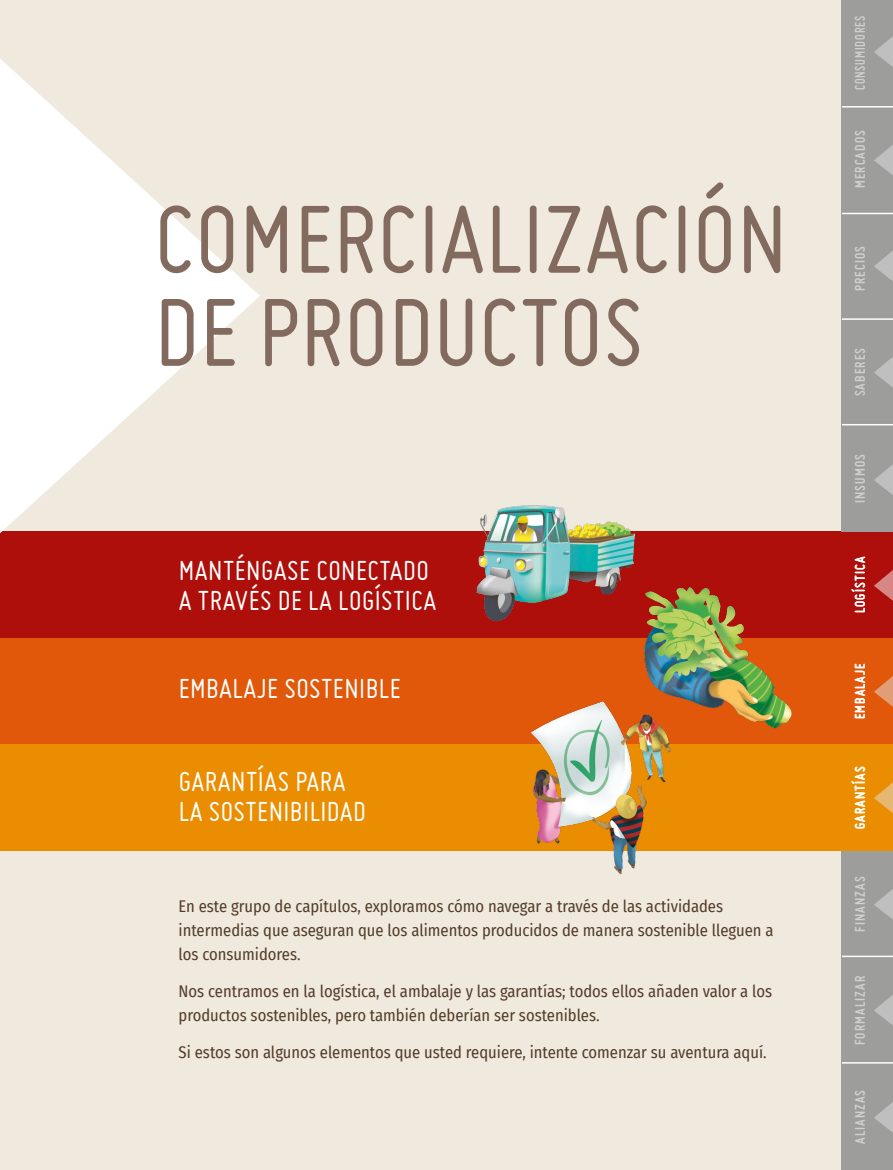
<style>
.page{position:relative;width:893px;height:1170px;background:#fff}
.page>*{position:absolute;margin:0;border:0;box-sizing:border-box;transform-origin:0 0}
.t1{font:105px/93px "Miso";letter-spacing:.005em;color:#836a5e}
.t2{font:30px/30px "Miso";letter-spacing:.015em;color:#fff}
.t3{font:16.5px/24px "Fira Sans Condensed";color:#543c2a}
.t4{font:700 15px "Miso";letter-spacing:.075em;color:#d0d0d0}
.t5{font:700 15px "Miso";letter-spacing:.075em;color:#fff}
.t6{font:700 15px "Miso";letter-spacing:.075em;color:#d0d0d0;scale:.9 1}
</style>
<div class="page">
<div style="left:0;top:0;width:893px;height:1169px;background:#f0eade"></div>
<div style="left:0;top:531px;width:893px;height:107px;background:#ae0f0a"></div>
<div style="left:0;top:638px;width:893px;height:106px;background:#e1580a"></div>
<div style="left:0;top:744px;width:893px;height:106px;background:#ea8d00"></div>
<img style="left:476px;top:505px;width:160px;height:117px">
<img style="left:523px;top:701px;width:158px;height:174px">
<img style="left:644px;top:587px;width:148px;height:152px">
<svg style="left:0;top:59px;width:260px;height:474px;fill:#fff"></svg>
<div style="left:842px;top:850px;width:51px;height:107px;background:#9d9d9c"></div>
<div style="left:842px;top:106px;width:51px;height:107px;background:#9d9d9c"></div>
<div style="left:842px;top:0;width:51px;height:107px;background:#9d9d9c"></div>
<div style="left:842px;top:957px;width:51px;height:106px;background:#9d9d9c"></div>
<div style="left:842px;top:1063px;width:51px;height:106px;background:#9d9d9c"></div>
<div style="left:842px;top:319px;width:51px;height:106px;background:#9d9d9c"></div>
<div style="left:842px;top:213px;width:51px;height:106px;background:#9d9d9c"></div>
<div style="left:842px;top:425px;width:51px;height:106px;background:#9d9d9c"></div>
<svg style="left:874px;top:36px;width:19px;height:31px"></svg>
<svg style="left:874px;top:145px;width:19px;height:30px"></svg>
<svg style="left:874px;top:251px;width:19px;height:30px"></svg>
<svg style="left:874px;top:357px;width:19px;height:30px"></svg>
<svg style="left:874px;top:464px;width:19px;height:31px"></svg>
<svg style="left:874px;top:570px;width:19px;height:30px"></svg>
<svg style="left:874px;top:676px;width:19px;height:30px"></svg>
<svg style="left:874px;top:782px;width:19px;height:31px"></svg>
<svg style="left:874px;top:889px;width:19px;height:30px"></svg>
<svg style="left:874px;top:995px;width:19px;height:30px"></svg>
<svg style="left:874px;top:1102px;width:19px;height:30px"></svg>
<hr style="left:842px;top:106px;width:51px;height:1px;background:#fff">
<hr style="left:842px;top:213px;width:51px;height:1px;background:#fff">
<hr style="left:842px;top:318px;width:51px;height:2px;background:#fff">
<hr style="left:842px;top:424px;width:51px;height:1px;background:#fff">
<hr style="left:842px;top:955px;width:51px;height:2px;background:#fff">
<hr style="left:842px;top:1061px;width:51px;height:2px;background:#fff">
<h1 class="t1" style="left:155px;top:191px;width:634px">COMERCIALIZACIÓN<br>DE PRODUCTOS</h1>
<h2 class="t2" style="left:179px;top:554px;width:259px">MANTÉNGASE CONECTADO<br>A TRAVÉS DE LA LOGÍSTICA</h2>
<h2 class="t2" style="left:179px;top:672px;width:224px">EMBALAJE SOSTENIBLE</h2>
<h2 class="t2" style="left:179px;top:766px;width:189px">GARANTÍAS PARA<br>LA SOSTENIBILIDAD</h2>
<p class="t3" style="left:179px;top:893px;width:596px">En este grupo de capítulos, exploramos cómo navegar a través de las actividades intermedias que aseguran que los alimentos producidos de manera sostenible lleguen a los consumidores.</p>
<p class="t3" style="left:179px;top:978px;width:595px">Nos centramos en la logística, el ambalaje y las garantías; todos ellos añaden valor a los productos sostenibles, pero también deberían ser sostenibles.</p>
<p class="t3" style="left:179px;top:1039px;width:590px">Si estos son algunos elementos que usted requiere, intente comenzar su aventura aquí.</p>
<p class="t6" style="left:851px;top:90px;width:84px;rotate:-90deg">CONSUMIDORES</p>
<p class="t4" style="left:851px;top:188px;width:59px;rotate:-90deg">MERCADOS</p>
<p class="t4" style="left:851px;top:291px;width:47px;rotate:-90deg">PRECIOS</p>
<p class="t4" style="left:851px;top:396px;width:50px;rotate:-90deg">SABERES</p>
<p class="t4" style="left:851px;top:503px;width:50px;rotate:-90deg">INSUMOS</p>
<p class="t5" style="left:851px;top:613px;width:58px;rotate:-90deg">LOGÍSTICA</p>
<p class="t5" style="left:851px;top:719px;width:58px;rotate:-90deg">EMBALAJE</p>
<p class="t5" style="left:851px;top:829px;width:64px;rotate:-90deg">GARANTÍAS</p>
<p class="t4" style="left:851px;top:931px;width:57px;rotate:-90deg">FINANZAS</p>
<p class="t4" style="left:851px;top:1044px;width:70px;rotate:-90deg">FORMALIZAR</p>
<p class="t4" style="left:851px;top:1143px;width:56px;rotate:-90deg">ALIANZAS</p>
</div>
